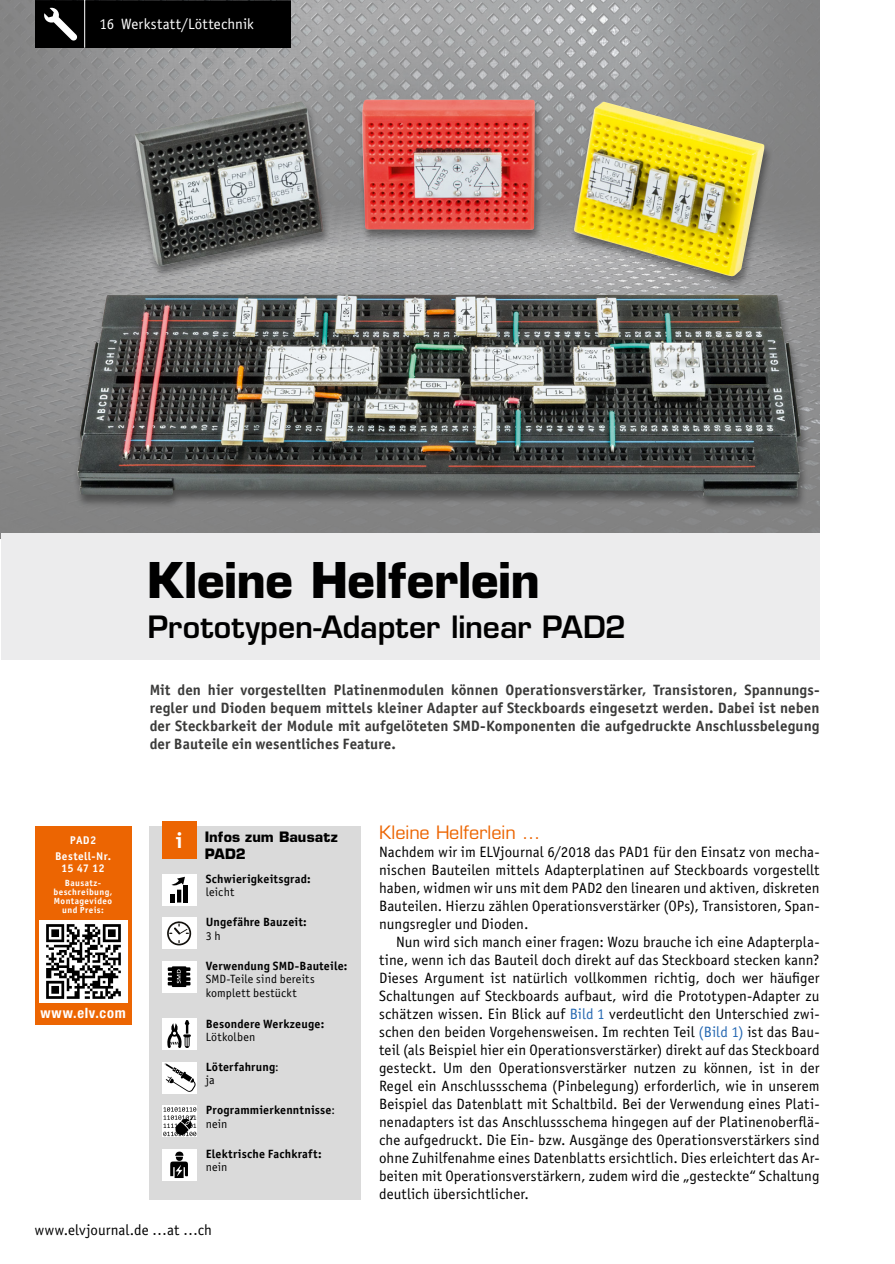
<style>
.page{position:relative;width:895px;height:1264px;background:#fff}
.page>*{position:absolute;margin:0;border:0;box-sizing:border-box;transform-origin:0 0}
.Headline1{font:700 48px "Eurostile LT Std";letter-spacing:-.01em;color:#000}
.Headline2{font:600 30px "Eurostile LT Std";color:#000}
.t1{font:22.05px "Officina Sans Bold ITC";color:#fff}
.Subhead_5{font:18px "Eurostile LT Std";color:#ec6502}
.Fließtext_Neue_Zeile{font:15px/18px "Officina Sans Book ITC";letter-spacing:.005em;color:#000;text-align:justify}
.Einleitung{font:15px/18px "Officina Sans Bold ITC";letter-spacing:.005em;color:#3b3b3a;text-align:justify}
.Fließtext_Neuer_Absa{font:15px/18px "Officina Sans Book ITC";color:#000;text-align:justify}
.Kopfzeile_links{font:15px "Officina Sans Book ITC";letter-spacing:.01em;color:#fff}
.PM_leitet_ein{font:700 condensed 14.25px "Helvetica Neue LT Std";letter-spacing:.045em;color:#fff}
.t2{font:700 13.95px "Eurostile LT Std";letter-spacing:.005em;color:#000}
.Fließtext_Neuer_Absa-2{font:12px "Officina Sans Bold ITC";letter-spacing:.015em;color:#000}
.Fließtext_Neuer_Absa-3{font:12px "Officina Sans Book ITC";letter-spacing:.015em;color:#000}
.Projektname{font:11.25px "Officina Sans Bold ITC";letter-spacing:.035em;color:#fff}
.Projektname-2{font:9px "Officina Sans Bold ITC";letter-spacing:.045em;color:#fff}
.PM_leitet_ein-2{font:9px "Officina Sans Bold ITC";letter-spacing:.045em;color:#fff}
.s1{font-family:"Officina Sans Book ITC"}
.s2{color:#2769b2}
</style>
<div class="page">
<img style="left:1px;top:1px;width:818px;height:532px">
<div style="left:1px;top:533px;width:818px;height:126px;background:#ececed"></div>
<div style="left:150px;top:825px;width:211px;height:374px;background:#dadada"></div>
<div style="left:162px;top:821px;width:34px;height:37px;background:#ec6502"></div>
<div style="left:162px;top:874px;width:35px;height:31px;background:#fff"></div>
<hr style="left:184px;top:885px;width:4px;height:17px;background:#000">
<svg style="left:171px;top:876px;width:14px;height:26px"></svg>
<div style="left:170px;top:893px;width:5px;height:9px;background:#000"></div>
<div style="left:162px;top:917px;width:35px;height:31px;background:#fff"></div>
<div style="left:162px;top:961px;width:34px;height:31px;background:#fff"></div>
<div style="left:172px;top:966px;width:14px;height:21px;background:#000"></div>
<hr style="left:168px;top:967px;width:22px;height:4px;background:#000">
<hr style="left:168px;top:972px;width:22px;height:3px;background:#000">
<hr style="left:168px;top:977px;width:22px;height:3px;background:#000">
<svg style="left:168px;top:981px;width:22px;height:4px"></svg>
<svg style="left:177px;top:969px;width:4px;height:14px"></svg>
<div style="left:162px;top:1149px;width:34px;height:31px;background:#fff"></div>
<svg style="left:170px;top:1151px;width:18px;height:26px"></svg>
<div style="left:162px;top:1061px;width:34px;height:32px;background:#fff"></div>
<svg style="left:165px;top:1063px;width:31px;height:29px"></svg>
<div style="left:162px;top:1018px;width:34px;height:31px;background:#fff"></div>
<svg style="left:167px;top:1020px;width:24px;height:27px"></svg>
<div style="left:162px;top:1105px;width:34px;height:31px;background:#fff"></div>
<svg style="left:163px;top:1107px;width:33px;height:29px"></svg>
<svg style="left:167px;top:921px;width:24px;height:25px"></svg>
<div style="left:35px;top:1px;width:255px;height:47px;background:#000"></div>
<hr style="left:84px;top:1px;width:1px;height:47px;background:#fff">
<svg style="left:44px;top:7px;width:33px;height:34px"></svg>
<div style="left:72px;top:293px;width:738px;height:217px;background:#000;opacity:.4"></div>
<img style="left:77px;top:294px;width:724px;height:202px">
<div style="left:130px;top:99px;width:643px;height:190px;background:#000;opacity:.4"></div>
<img style="left:134px;top:100px;width:631px;height:177px">
<div style="left:35px;top:825px;width:96px;height:199px;background:#ec6502"></div>
<div style="left:39px;top:919px;width:88px;height:83px;background:#fff"></div>
<img style="left:42px;top:919px;width:83px;height:80px">
<p class="Kopfzeile_links" style="left:100px;top:14px;width:156px">16 Werkstatt/Löttechnik</p>
<p class="Headline1" style="left:147px;top:550px;width:395px">Kleine Helferlein</p>
<p class="Headline2" style="left:148px;top:608px;width:480px">Prototypen-Adapter linear PAD2</p>
<p class="Einleitung" style="left:150px;top:680px;width:671px">Mit den hier vorgestellten Platinenmodulen können Operationsverstärker, Transistoren, Spannungs&shy;regler und Dioden bequem mittels kleiner Adapter auf Steckboards eingesetzt werden. Dabei ist neben der Steckbarkeit der Module mit aufgelöteten SMD-Komponenten die aufgedruckte Anschlussbelegung der Bauteile ein wesentliches Feature.</p>
<p class="Projektname" style="left:70px;top:832px;width:28px">PAD2</p>
<p class="Projektname" style="left:55px;top:848px;width:57px">Bestell-Nr.</p>
<p class="Projektname" style="left:61px;top:860px;width:45px">15 47 12</p>
<p class="Projektname-2" style="left:65px;top:876px;width:38px">Bausatz-</p>
<p class="Projektname-2" style="left:54px;top:885px;width:60px">beschreibung,</p>
<p class="Projektname-2" style="left:54px;top:894px;width:60px">Montagevideo</p>
<p class="PM_leitet_ein-2" style="left:62px;top:903px;width:43px">und Preis:</p>
<p class="PM_leitet_ein" style="left:40px;top:1004px;width:87px">www.elv.com</p>
<p class="t1" style="left:176px;top:825px;width:8px">i</p>
<p class="t2" style="left:205px;top:828px;width:134px">Infos zum Bausatz</p>
<p class="t2" style="left:205px;top:845px;width:43px">PAD2</p>
<p class="Fließtext_Neuer_Absa-2" style="left:206px;top:870px;width:107px">Schwierigkeitsgrad:</p>
<p class="Fließtext_Neuer_Absa-3" style="left:206px;top:884px;width:30px">leicht</p>
<p class="Fließtext_Neuer_Absa-2" style="left:206px;top:913px;width:103px">Ungefähre Bauzeit:</p>
<p class="Fließtext_Neuer_Absa-3" style="left:206px;top:927px;width:17px">3 h</p>
<p class="Fließtext_Neuer_Absa-2" style="left:206px;top:957px;width:143px">Verwendung SMD-Bauteile:</p>
<p class="Fließtext_Neuer_Absa-3" style="left:206px;top:971px;width:111px">SMD-Teile sind bereits</p>
<p class="Fließtext_Neuer_Absa-3" style="left:206px;top:984px;width:93px">komplett bestückt</p>
<p class="Fließtext_Neuer_Absa-2" style="left:206px;top:1015px;width:120px">Besondere Werkzeuge:</p>
<p class="Fließtext_Neuer_Absa-3" style="left:206px;top:1029px;width:51px">Lötkolben</p>
<p class="Fließtext_Neuer_Absa-2" style="left:206px;top:1058px;width:75px">Löterfahrung<span class="s1">:</span></p>
<p class="Fließtext_Neuer_Absa-3" style="left:206px;top:1072px;width:10px">ja</p>
<p class="Fließtext_Neuer_Absa-2" style="left:206px;top:1101px;width:131px">Programmierkenntnisse<span class="s1">:</span></p>
<p class="Fließtext_Neuer_Absa-3" style="left:206px;top:1115px;width:23px">nein</p>
<p class="Fließtext_Neuer_Absa-2" style="left:206px;top:1145px;width:117px">Elektrische Fachkraft:</p>
<p class="Fließtext_Neuer_Absa-3" style="left:206px;top:1159px;width:23px">nein</p>
<p class="Subhead_5" style="left:379px;top:821px;width:162px">Kleine Helferlein …</p>
<p class="Fließtext_Neuer_Absa" style="left:379px;top:842px;width:442px">Nachdem wir im ELVjournal 6/2018 das PAD1 für den Einsatz von mecha&shy;nischen Bauteilen mittels Adapterplatinen auf Steckboards vorgestellt haben, widmen wir uns mit dem PAD2 den linearen und aktiven, diskreten Bauteilen. Hierzu zählen Operationsverstärker (OPs), Transistoren, Span&shy;nungsregler und Dioden.</p>
<p class="Fließtext_Neue_Zeile" style="left:379px;top:932px;width:442px;text-indent:17px">Nun wird sich manch einer fragen: Wozu brauche ich eine Adapterpla&shy;tine, wenn ich das Bauteil doch direkt auf das Steckboard stecken kann?<br>Dieses Argument ist natürlich vollkommen richtig, doch wer häufiger Schaltungen auf Steckboards aufbaut, wird die Prototypen-Adapter zu schätzen wissen. Ein Blick auf <span class="s2">Bild 1</span> verdeutlicht den Unterschied zwi&shy;schen den beiden Vorgehensweisen. Im rechten Teil <span class="s2">(Bild 1)</span> ist das Bau&shy;teil (als Beispiel hier ein Operationsverstärker) direkt auf das Steckboard gesteckt. Um den Operationsverstärker nutzen zu können, ist in der Regel ein Anschlussschema (Pinbelegung) erforderlich, wie in unserem Beispiel das Datenblatt mit Schaltbild. Bei der Verwendung eines Plati&shy;nenadapters ist das Anschlussschema hingegen auf der Platinenoberflä&shy;che aufgedruckt. Die Ein- bzw. Ausgänge des Operationsverstärkers sind ohne Zuhilfenahme eines Datenblatts ersichtlich. Dies erleichtert das Ar&shy;beiten mit Operationsverstärkern, zudem wird die „gesteckte“ Schaltung deutlich übersichtlicher.</p>
<p class="Fließtext_Neue_Zeile" style="left:35px;top:1220px;width:179px">www.elvjournal.de …at …ch</p>
</div>
